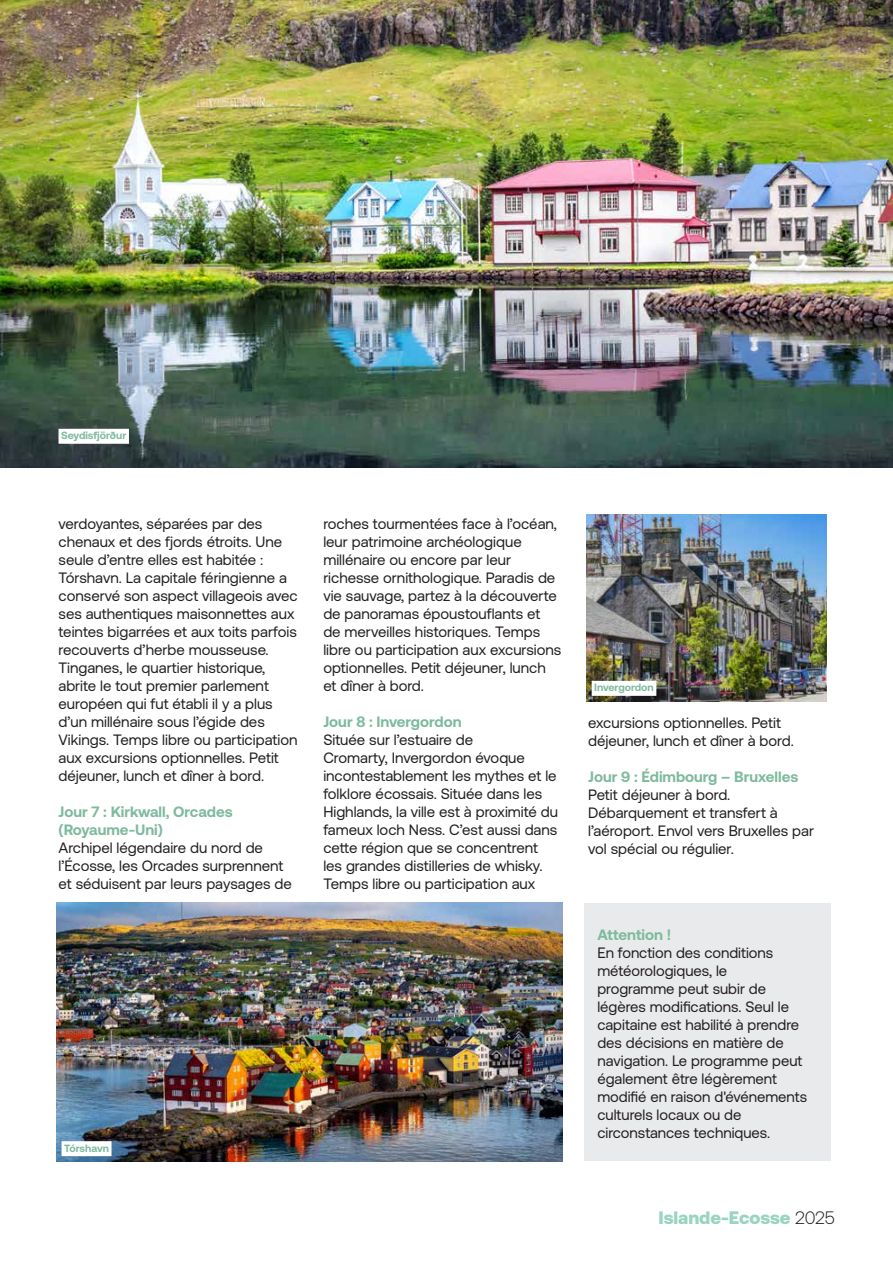
<style>
.page{position:relative;width:893px;height:1263px;background:#fff}
.page>*{position:absolute;margin:0;border:0;box-sizing:border-box;transform-origin:0 0}
.t1{font:900 18px "Aeonik";color:#98d4c0}
.t2{font:15px/18px "Aeonik";color:#231f20}
.t3{font:700 15px/18px "Aeonik";color:#7eba9d}
.t4{font:700 10.5px "Aeonik";color:#7eba9d}
.s1{font-weight:300;color:#231f20}
</style>
<div class="page">
<img style="left:0;top:0;width:893px;height:468px">
<div style="left:585px;top:902px;width:246px;height:258px;background:#e9eaeb"></div>
<div style="left:59px;top:429px;width:70px;height:15px;background:#fff"></div>
<img style="left:57px;top:902px;width:506px;height:259px">
<img style="left:587px;top:515px;width:240px;height:186px">
<div style="left:62px;top:1141px;width:50px;height:15px;background:#fff"></div>
<div style="left:592px;top:681px;width:64px;height:15px;background:#fff"></div>
<p class="t4" style="left:61px;top:430px;width:67px">Seydisfjörður</p>
<p class="t2" style="left:59px;top:514px;width:241px">verdoyantes, séparées par des chenaux et des fjords étroits. Une seule d’entre elles est habitée :<br>Tórshavn. La capitale féringienne a conservé son aspect villageois avec ses authentiques maisonnettes aux teintes bigarrées et aux toits parfois recouverts d’herbe mousseuse.<br>Tinganes, le quartier historique, abrite le tout premier parlement européen qui fut établi il y a plus d’un millénaire sous l’égide des Vikings. Temps libre ou participation aux excursions optionnelles. Petit déjeuner, lunch et dîner à bord.</p>
<p class="t3" style="left:59px;top:802px;width:176px">Jour 7 : Kirkwall, Orcades (Royaume-Uni)</p>
<p class="t2" style="left:59px;top:838px;width:235px">Archipel légendaire du nord de l’Écosse, les Orcades surprennent et séduisent par leurs paysages de</p>
<p class="t2" style="left:323px;top:514px;width:240px">roches tourmentées face à l’océan, leur patrimoine archéologique millénaire ou encore par leur richesse ornithologique. Paradis de vie sauvage, partez à la découverte de panoramas époustouflants et de merveilles historiques. Temps libre ou participation aux excursions optionnelles. Petit déjeuner, lunch et dîner à bord.</p>
<p class="t3" style="left:323px;top:712px;width:140px">Jour 8 : Invergordon</p>
<p class="t2" style="left:323px;top:730px;width:236px">Située sur l’estuaire de<br>Cromarty, Invergordon évoque incontestablement les mythes et le folklore écossais. Située dans les Highlands, la ville est à proximité du fameux loch Ness. C’est aussi dans cette région que se concentrent les grandes distilleries de whisky.<br>Temps libre ou participation aux</p>
<p class="t4" style="left:64px;top:1142px;width:46px">Tórshavn</p>
<p class="t4" style="left:594px;top:682px;width:61px">Invergordon</p>
<p class="t2" style="left:588px;top:714px;width:207px">excursions optionnelles. Petit déjeuner, lunch et dîner à bord.</p>
<p class="t3" style="left:588px;top:768px;width:212px">Jour 9 : Édimbourg – Bruxelles</p>
<p class="t2" style="left:588px;top:786px;width:227px">Petit déjeuner à bord.<br>Débarquement et transfert à l’aéroport. Envol vers Bruxelles par vol spécial ou régulier.</p>
<p class="t3" style="left:597px;top:926px;width:75px">Attention !</p>
<p class="t2" style="left:597px;top:944px;width:211px">En fonction des conditions météorologiques, le programme peut subir de légères modifications. Seul le capitaine est habilité à prendre des décisions en matière de navigation. Le programme peut également être légèrement modifié en raison d'événements culturels locaux ou de circonstances techniques.</p>
<p class="t1" style="left:658px;top:1207px;width:178px">Islande-Ecosse <span class="s1">2025</span></p>
</div>
